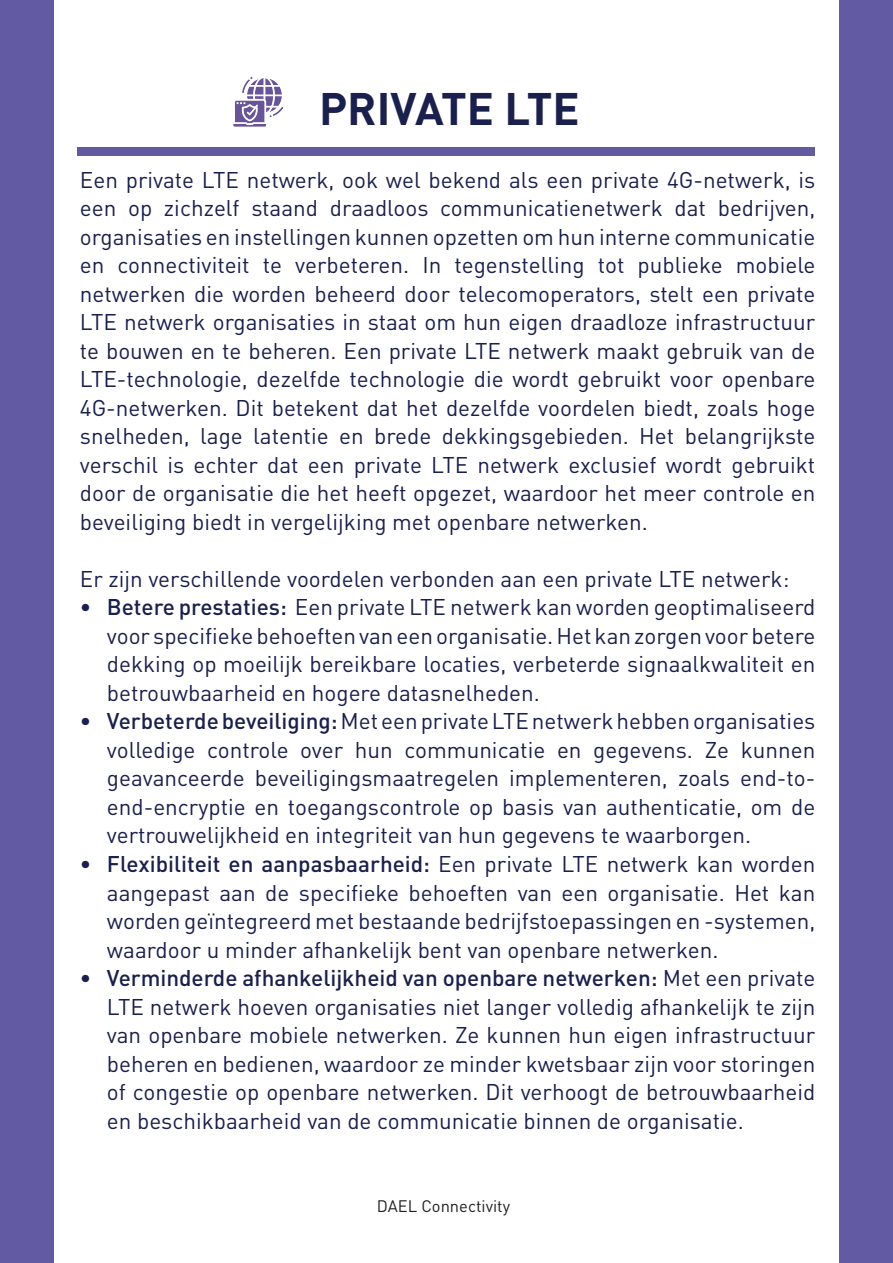
<style>
.page{position:relative;width:893px;height:1263px;background:#fff}
.page>*{position:absolute;margin:0;border:0;box-sizing:border-box;transform-origin:0 0}
.t1{font:700 45px "DIN Pro";color:#1a204e}
.t2{font:22.5px/28.5px "DIN Pro";color:#1a204e;text-align:justify}
.t3{font:16.5px "DIN Pro";color:#231f20}
.s1{font-weight:500}
</style>
<div class="page">
<div style="left:78px;top:147px;width:737px;height:9px;background:#625ba3"></div>
<div style="left:0;top:0;width:54px;height:1263px;background:#625ba3"></div>
<div style="left:839px;top:0;width:54px;height:1263px;background:#625ba3"></div>
<img style="left:233px;top:77px;width:51px;height:50px">
<p class="t1" style="left:319px;top:78px;width:262px">PRIVATE LTE</p>
<p class="t2" style="left:80px;top:165px;width:737px">Een private LTE netwerk, ook wel bekend als een private 4G-netwerk, is een op zichzelf staand draadloos communicatienetwerk dat bedrijven, organisaties en instellingen kunnen opzetten om hun interne communicatie en connectiviteit te verbeteren. In tegenstelling tot publieke mobiele netwerken die worden beheerd door telecomoperators, stelt een private LTE netwerk organisaties in staat om hun eigen draadloze infrastructuur te bouwen en te beheren. Een private LTE netwerk maakt gebruik van de LTE-technologie, dezelfde technologie die wordt gebruikt voor openbare 4G-netwerken. Dit betekent dat het dezelfde voordelen biedt, zoals hoge snelheden, lage latentie en brede dekkingsgebieden. Het belangrijkste verschil is echter dat een private LTE netwerk exclusief wordt gebruikt door de organisatie die het heeft opgezet, waardoor het meer controle en beveiliging biedt in vergelijking met openbare netwerken.</p>
<p class="t2" style="left:80px;top:564px;width:711px">Er zijn verschillende voordelen verbonden aan een private LTE netwerk:</p>
<p class="t2" style="left:107px;top:592px;width:710px;text-indent:-27px"><span class="s1">• Betere prestaties:</span> Een private LTE netwerk kan worden geoptimaliseerd voor specifieke behoeften van een organisatie. Het kan zorgen voor betere dekking op moeilijk bereikbare locaties, verbeterde signaalkwaliteit en betrouwbaarheid en hogere datasnelheden.</p>
<p class="t2" style="left:107px;top:706px;width:710px;text-indent:-27px"><span class="s1">• Verbeterde beveiliging:</span> Met een private LTE netwerk hebben organisaties volledige controle over hun communicatie en gegevens. Ze kunnen geavanceerde beveiligingsmaatregelen implementeren, zoals end-to&shy;end-encryptie en toegangscontrole op basis van authenticatie, om de vertrouwelijkheid en integriteit van hun gegevens te waarborgen.</p>
<p class="t2" style="left:107px;top:849px;width:710px;text-indent:-27px"><span class="s1">• Flexibiliteit en aanpasbaarheid:</span> Een private LTE netwerk kan worden aangepast aan de specifieke behoeften van een organisatie. Het kan worden geïntegreerd met bestaande bedrijfstoepassingen en -systemen, waardoor u minder afhankelijk bent van openbare netwerken.</p>
<p class="t2" style="left:107px;top:963px;width:710px;text-indent:-27px"><span class="s1">• Verminderde afhankelijkheid van openbare netwerken:</span> Met een private LTE netwerk hoeven organisaties niet langer volledig afhankelijk te zijn van openbare mobiele netwerken. Ze kunnen hun eigen infrastructuur beheren en bedienen, waardoor ze minder kwetsbaar zijn voor storingen of congestie op openbare netwerken. Dit verhoogt de betrouwbaarheid en beschikbaarheid van de communicatie binnen de organisatie.</p>
<p class="t3" style="left:377px;top:1194px;width:135px">DAEL Connectivity</p>
</div>
